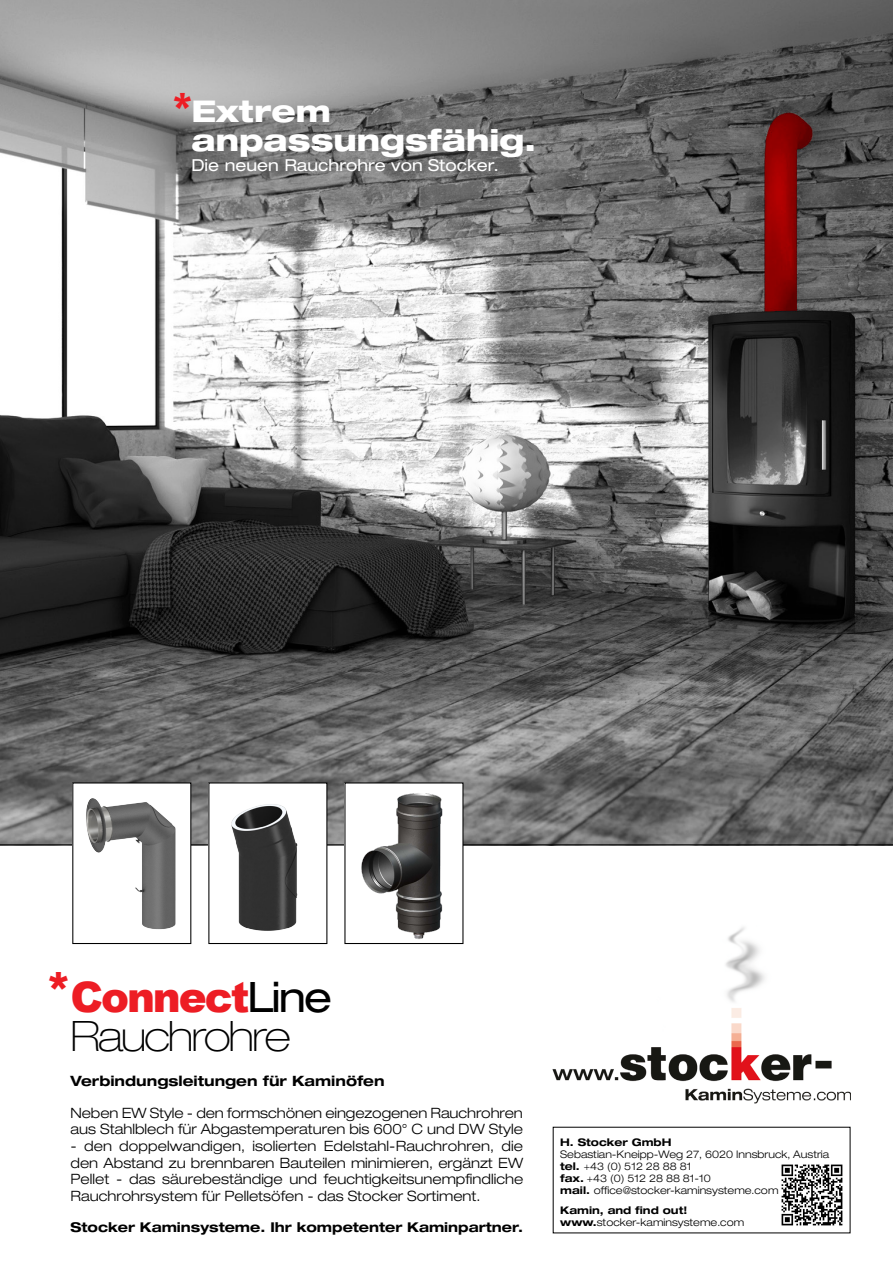
<style>
.page{position:relative;width:893px;height:1263px;background:#fff}
.page>*{position:absolute;margin:0;border:0;box-sizing:border-box;transform-origin:0 0}
.t1{font:900 45px "Arial";color:#ed1d24}
.t2{font:900 42px "Arial";letter-spacing:-.05em;color:#ed1d24}
.t3{font:100 expanded 42px "Helvetica Neue LT Std";letter-spacing:-.05em;color:#000}
.t4{font:800 expanded 30px/29.2px "Helvetica Neue LT Std";color:#fff}
.t5{font:expanded 16.5px "Helvetica Neue LT Std";color:#fff}
.t6{font:300 expanded 14.25px/16.5px "Helvetica Neue LT Std";color:#000}
.t7{font:700 expanded 14.25px "Helvetica Neue LT Std";color:#000}
.t8{font:700 expanded 13.5px "Helvetica Neue LT Std";color:#000}
.t9{font:300 expanded 10.5px/12px "Helvetica Neue LT Std";color:#000}
.t10{font:700 expanded 10.5px "Helvetica Neue LT Std";color:#000}
.s1{font-family:"Helvetica Neue LT Std";font-weight:400;font-stretch:expanded;color:#000}
.s2{font-weight:700}
</style>
<div class="page">
<img style="left:0;top:0;width:893px;height:844px">
<img style="left:781px;top:1164px;width:62px;height:62px">
<img style="left:552px;top:927px;width:298px;height:177px">
<hr style="left:0;top:844px;width:893px;height:1px;background:#000">
<div style="left:209px;top:783px;width:118px;height:160px;background:#fff"></div>
<img style="left:231px;top:804px;width:67px;height:127px">
<div style="left:208px;top:782px;width:119px;height:162px;border:1px solid #000"></div>
<img style="left:74px;top:784px;width:115px;height:146px">
<div style="left:72px;top:782px;width:119px;height:162px;border:1px solid #000"></div>
<div style="left:345px;top:783px;width:118px;height:160px;background:#fff"></div>
<img style="left:361px;top:793px;width:82px;height:146px">
<div style="left:344px;top:782px;width:119px;height:162px;border:1px solid #000"></div>
<h1 class="t1" style="left:170px;top:77px;width:27px">*</h1>
<h3 class="t4" style="left:191px;top:96px;width:346px">Extrem anpassungsfähig.</h3>
<p class="t5" style="left:191px;top:155px;width:309px">Die neuen Rauchrohre von Stocker.</p>
<h2 class="t2" style="left:49px;top:966px;width:285px"><sup>*</sup>Connect<span class="s1">Line</span></h2>
<h2 class="t3" style="left:71px;top:1011px;width:221px">Rauchrohre</h2>
<p class="t7" style="left:71px;top:1072px;width:315px">Verbindungsleitungen für Kaminöfen</p>
<p class="t6" style="left:71px;top:1104px;width:454px">Neben EW Style - den formschönen eingezogenen Rauchrohren aus Stahlblech für Abgastemperaturen bis 600° C und DW Style</p>
<p class="t6" style="left:71px;top:1137px;width:454px;text-align:justify">- den doppelwandigen, isolierten Edelstahl-Rauchrohren, die den Abstand zu brennbaren Bauteilen minimieren, ergänzt EW Pellet - das säurebeständige und feuchtigkeitsunempfindliche Rauchrohrsystem für Pelletsöfen - das Stocker Sortiment.</p>
<p class="t8" style="left:71px;top:1219px;width:454px">Stocker Kaminsysteme. Ihr kompetenter Kaminpartner.</p>
<p class="t10" style="left:560px;top:1135px;width:113px">H. Stocker GmbH</p>
<p class="t9" style="left:560px;top:1148px;width:271px">Sebastian-Kneipp-Weg 27, 6020 Innsbruck, Austria <span class="s2">tel.</span> +43 (0) 512 28 88 81<br><span class="s2">fax.</span> +43 (0) 512 28 88 81-10<br><span class="s2">mail.</span> office@stocker-kaminsysteme.com</p>
<p class="t9" style="left:560px;top:1204px;width:185px"><span class="s2">Kamin, and find out! www.</span>stocker-kaminsysteme.com</p>
</div>
